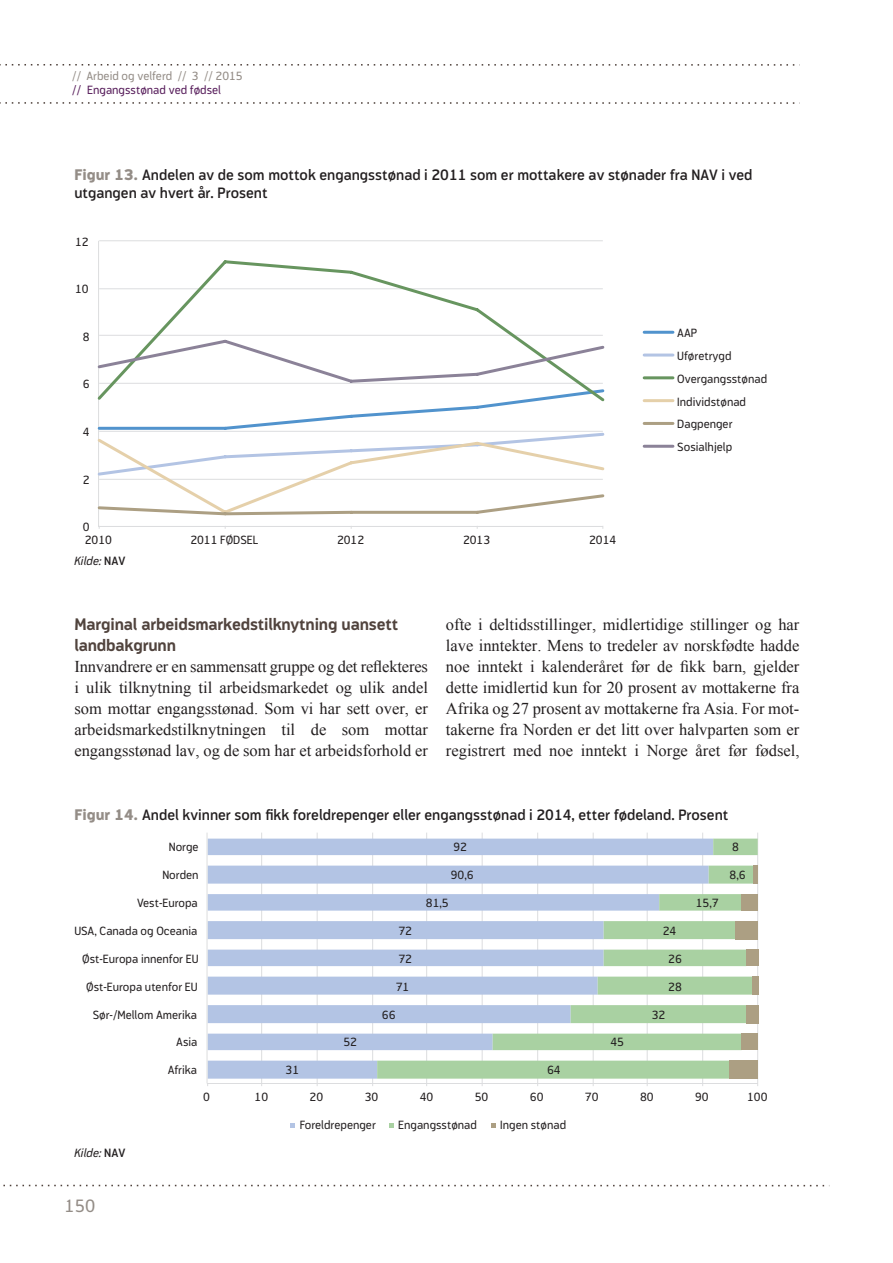
<style>
.page{position:relative;width:893px;height:1263px;background:#fff}
.page>*{position:absolute;margin:0;border:0;box-sizing:border-box;transform-origin:0 0}
.t1{font:18px "Modus";color:#948d87}
.t2{font:16.5px/21px "Times New Roman";color:#231f20;text-align:justify}
.t3{font:700 16.5px/21px "Modus";letter-spacing:-.01em;color:#50433d}
.t4{font:600 15px/18px "Modus";color:#231f20}
.t5{font:12px/22.8px "Modus";color:#231f20}
.t6{font:12px "Modus";color:#948d87}
.t7{font:12px "Modus";color:#561c5a}
.t8{font:italic 12px "Modus";color:#231f20}
.s1{font-weight:800;color:#948d87}
.s2{font-weight:600;font-style:normal}
</style>
<div class="page">
<svg style="left:0;top:64px;width:795px;height:2px"></svg>
<svg style="left:0;top:102px;width:795px;height:2px"></svg>
<svg style="left:3px;top:1185px;width:822px;height:1px"></svg>
<hr style="left:99px;top:240px;width:504px;height:1px;background:#dcdddf">
<hr style="left:98px;top:241px;width:1px;height:285px;background:#dcdddf">
<hr style="left:99px;top:526px;width:504px;height:1px;background:#dcdddf">
<svg style="left:99px;top:260px;width:504px;height:77px"></svg>
<svg style="left:97px;top:337px;width:508px;height:179px"></svg>
<hr style="left:644px;top:331px;width:29px;height:3px;background:#5193cd">
<hr style="left:644px;top:354px;width:29px;height:3px;background:#b3c4e4">
<hr style="left:644px;top:376px;width:29px;height:3px;background:#67955f">
<hr style="left:644px;top:399px;width:29px;height:3px;background:#e5d0aa">
<hr style="left:644px;top:422px;width:29px;height:3px;background:#ac9f83">
<hr style="left:644px;top:445px;width:29px;height:3px;background:#8b8298">
<hr style="left:261px;top:833px;width:1px;height:250px;background:#dcdddf">
<hr style="left:317px;top:833px;width:1px;height:250px;background:#dcdddf">
<hr style="left:372px;top:833px;width:1px;height:250px;background:#dcdddf">
<hr style="left:426px;top:833px;width:1px;height:250px;background:#dcdddf">
<hr style="left:482px;top:833px;width:1px;height:250px;background:#dcdddf">
<hr style="left:537px;top:833px;width:1px;height:250px;background:#dcdddf">
<hr style="left:593px;top:833px;width:1px;height:250px;background:#dcdddf">
<hr style="left:647px;top:833px;width:1px;height:250px;background:#dcdddf">
<hr style="left:702px;top:833px;width:1px;height:250px;background:#dcdddf">
<hr style="left:757px;top:833px;width:1px;height:250px;background:#dcdddf">
<svg style="left:208px;top:839px;width:169px;height:240px;fill:#b3c4e4"></svg>
<svg style="left:377px;top:839px;width:381px;height:240px"></svg>
<hr style="left:753px;top:866px;width:4px;height:18px;background:#ac9f83">
<div style="left:742px;top:894px;width:16px;height:17px;background:#ac9f83"></div>
<div style="left:736px;top:921px;width:22px;height:18px;background:#ac9f83"></div>
<div style="left:746px;top:950px;width:12px;height:16px;background:#ac9f83"></div>
<div style="left:752px;top:977px;width:6px;height:18px;background:#ac9f83"></div>
<div style="left:746px;top:1005px;width:12px;height:18px;background:#ac9f83"></div>
<div style="left:742px;top:1034px;width:16px;height:16px;background:#ac9f83"></div>
<div style="left:730px;top:1061px;width:28px;height:18px;background:#ac9f83"></div>
<hr style="left:207px;top:1083px;width:551px;height:1px;background:#dcdddf">
<hr style="left:207px;top:833px;width:1px;height:250px;background:#dcdddf">
<svg style="left:290px;top:1123px;width:5px;height:5px"></svg>
<svg style="left:389px;top:1123px;width:5px;height:5px"></svg>
<svg style="left:491px;top:1123px;width:5px;height:5px"></svg>
<p class="t6" style="left:72px;top:69px;width:172px">// Arbeid og velferd // 3 // 2015</p>
<p class="t7" style="left:72px;top:83px;width:150px">// Engangsstønad ved fødsel</p>
<p class="t4" style="left:74px;top:166px;width:680px"><span class="s1">Figur 13.</span> Andelen av de som mottok engangsstønad i 2011 som er mottakere av stønader fra NAV i ved utgangen av hvert år. Prosent</p>
<p class="t5" style="left:75px;top:230px;width:15px">12</p>
<p class="t5" style="left:75px;top:278px;width:15px">10</p>
<p class="t5" style="left:83px;top:325px;width:8px">8</p>
<p class="t5" style="left:83px;top:373px;width:8px">6</p>
<p class="t5" style="left:83px;top:420px;width:8px">4</p>
<p class="t5" style="left:83px;top:468px;width:8px">2</p>
<p class="t5" style="left:83px;top:516px;width:8px">0</p>
<p class="t5" style="left:85px;top:529px;width:29px">2010</p>
<p class="t5" style="left:190px;top:529px;width:69px">2011 FØDSEL</p>
<p class="t5" style="left:337px;top:529px;width:29px">2012</p>
<p class="t5" style="left:463px;top:529px;width:29px">2013</p>
<p class="t5" style="left:589px;top:529px;width:29px">2014</p>
<p class="t8" style="left:74px;top:554px;width:52px">Kilde: <span class="s2">NAV</span></p>
<p class="t5" style="left:677px;top:322px;width:91px">AAP<br>Uføretrygd<br>Overgangsstønad<br>Individstønad<br>Dagpenger<br>Sosialhjelp</p>
<p class="t3" style="left:74px;top:614px;width:325px">Marginal arbeidsmarkedstilknytning uansett landbakgrunn</p>
<p class="t2" style="left:74px;top:656px;width:355px">Innvandrere er en sammensatt gruppe og det reflekteres i ulik tilknytning til arbeidsmarkedet og ulik andel som mottar engangsstønad. Som vi har sett over, er arbeidsmarkedstilknytningen til de som mottar engangsstønad lav, og de som har et arbeidsforhold er</p>
<p class="t2" style="left:446px;top:614px;width:355px">ofte i deltidsstillinger, midlertidige stillinger og har lave inntekter. Mens to tredeler av norskfødte hadde noe inntekt i kalenderåret før de fikk barn, gjelder dette imidlertid kun for 20 prosent av mottakerne fra Afrika og 27 prosent av mottakerne fra Asia. For mot&shy;takerne fra Norden er det litt over halvparten som er registrert med noe inntekt i Norge året før fødsel,</p>
<p class="t4" style="left:74px;top:805px;width:655px"><span class="s1">Figur 14.</span> Andel kvinner som fikk foreldrepenger eller engangsstønad i 2014, etter fødeland. Prosent</p>
<p class="t5" style="left:169px;top:836px;width:31px">Norge</p>
<p class="t5" style="left:453px;top:836px;width:15px">92</p>
<p class="t5" style="left:732px;top:836px;width:8px">8</p>
<p class="t5" style="left:162px;top:864px;width:38px">Norden</p>
<p class="t5" style="left:451px;top:864px;width:24px">90,6</p>
<p class="t5" style="left:730px;top:864px;width:18px">8,6</p>
<p class="t5" style="left:137px;top:891px;width:62px">Vest-Europa</p>
<p class="t5" style="left:426px;top:891px;width:24px">81,5</p>
<p class="t5" style="left:696px;top:891px;width:24px">15,7</p>
<p class="t5" style="left:74px;top:919px;width:125px">USA, Canada og Oceania</p>
<p class="t5" style="left:398px;top:919px;width:15px">72</p>
<p class="t5" style="left:663px;top:919px;width:15px">24</p>
<p class="t5" style="left:82px;top:947px;width:118px">Øst-Europa innenfor EU</p>
<p class="t5" style="left:398px;top:947px;width:15px">72</p>
<p class="t5" style="left:668px;top:947px;width:15px">26</p>
<p class="t5" style="left:86px;top:975px;width:113px">Øst-Europa utenfor EU</p>
<p class="t5" style="left:396px;top:975px;width:15px">71</p>
<p class="t5" style="left:668px;top:975px;width:15px">28</p>
<p class="t5" style="left:93px;top:1003px;width:106px">Sør-/Mellom Amerika</p>
<p class="t5" style="left:382px;top:1003px;width:15px">66</p>
<p class="t5" style="left:652px;top:1003px;width:15px">32</p>
<p class="t5" style="left:176px;top:1031px;width:23px">Asia</p>
<p class="t5" style="left:343px;top:1031px;width:15px">52</p>
<p class="t5" style="left:610px;top:1031px;width:15px">45</p>
<p class="t5" style="left:168px;top:1059px;width:31px">Afrika</p>
<p class="t5" style="left:286px;top:1059px;width:15px">31</p>
<p class="t5" style="left:547px;top:1059px;width:15px">64</p>
<p class="t5" style="left:203px;top:1086px;width:8px">0</p>
<p class="t5" style="left:255px;top:1086px;width:15px">10</p>
<p class="t5" style="left:310px;top:1086px;width:15px">20</p>
<p class="t5" style="left:365px;top:1086px;width:15px">30</p>
<p class="t5" style="left:420px;top:1086px;width:15px">40</p>
<p class="t5" style="left:475px;top:1086px;width:15px">50</p>
<p class="t5" style="left:530px;top:1086px;width:15px">60</p>
<p class="t5" style="left:585px;top:1086px;width:15px">70</p>
<p class="t5" style="left:640px;top:1086px;width:15px">80</p>
<p class="t5" style="left:695px;top:1086px;width:15px">90</p>
<p class="t5" style="left:747px;top:1086px;width:22px">100</p>
<p class="t8" style="left:74px;top:1146px;width:52px">Kilde: <span class="s2">NAV</span></p>
<p class="t1" style="left:65px;top:1195px;width:32px">150</p>
<p class="t5" style="left:300px;top:1114px;width:78px">Foreldrepenger</p>
<p class="t5" style="left:398px;top:1114px;width:80px">Engangsstønad</p>
<p class="t5" style="left:500px;top:1114px;width:67px">Ingen stønad</p>
</div>
